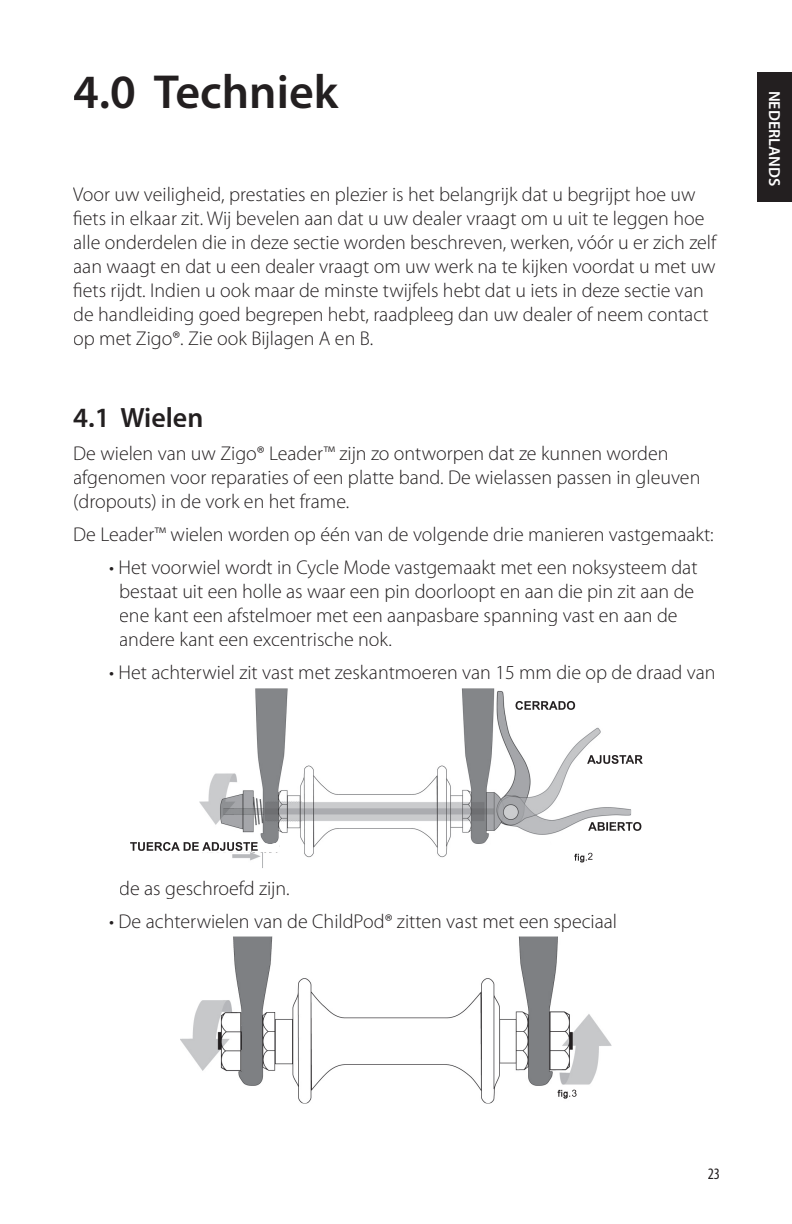
<style>
.page{position:relative;width:792px;height:1224px;background:#fff}
.page>*{position:absolute;margin:0;border:0;box-sizing:border-box;transform-origin:0 0}
.t1{font:600 48px "Myriad Pro";color:#231f20}
.t2{font:600 28px "Myriad Pro";color:#231f20}
.t3{font:300 20px/24px "Myriad Pro";color:#231f20}
.t4{font:600 16px "Myriad Pro";color:#fff}
.t5{font:condensed 16px "Myriad Pro";color:#231f20}
</style>
<div class="page">
<div style="left:758px;top:72px;width:34px;height:130px;background:#231f20"></div>
<img style="left:199px;top:688px;width:432px;height:180px">
<div style="left:587px;top:848px;width:25px;height:17px;background:#fff"></div>
<svg style="left:588px;top:853px;width:4px;height:7px"></svg>
<div style="left:515px;top:697px;width:52px;height:15px;background:#fff"></div>
<div style="left:583px;top:752px;width:44px;height:14px;background:#fff"></div>
<div style="left:585px;top:819px;width:30px;height:11px;background:#fff"></div>
<div style="left:491px;top:836px;width:58px;height:13px;background:#fff"></div>
<svg style="left:631px;top:822px;width:10px;height:9px"></svg>
<img style="left:588px;top:822px;width:43px;height:9px">
<svg style="left:588px;top:822px;width:27px;height:8px"></svg>
<svg style="left:587px;top:755px;width:56px;height:9px"></svg>
<svg style="left:516px;top:701px;width:59px;height:9px"></svg>
<svg style="left:130px;top:840px;width:149px;height:13px"></svg>
<img style="left:180px;top:937px;width:432px;height:167px">
<div style="left:572px;top:1088px;width:23px;height:15px;background:#fff"></div>
<svg style="left:572px;top:1090px;width:5px;height:7px"></svg>
<h1 class="t1" style="left:73px;top:65px;width:266px">4.0 Techniek</h1>
<p class="t3" style="left:73px;top:183px;width:645px">Voor uw veiligheid, prestaties en plezier is het belangrijk dat u begrijpt hoe uw fiets in elkaar zit. Wij bevelen aan dat u uw dealer vraagt om u uit te leggen hoe alle onderdelen die in deze sectie worden beschreven, werken, vóór u er zich zelf aan waagt en dat u een dealer vraagt om uw werk na te kijken voordat u met uw fiets rijdt. Indien u ook maar de minste twijfels hebt dat u iets in deze sectie van de handleiding goed begrepen hebt, raadpleeg dan uw dealer of neem contact op met Zigo®. Zie ook Bijlagen A en B.</p>
<h2 class="t2" style="left:73px;top:402px;width:132px">4.1 Wielen</h2>
<p class="t3" style="left:73px;top:441px;width:629px">De wielen van uw Zigo® Leader™ zijn zo ontworpen dat ze kunnen worden afgenomen voor reparaties of een platte band. De wielassen passen in gleuven (dropouts) in de vork en het frame.</p>
<p class="t3" style="left:73px;top:522px;width:642px">De Leader™ wielen worden op één van de volgende drie manieren vastgemaakt:</p>
<p class="t3" style="left:119px;top:555px;width:580px;text-indent:-10px">• Het voorwiel wordt in Cycle Mode vastgemaakt met een noksysteem dat bestaat uit een holle as waar een pin doorloopt en aan die pin zit aan de ene kant een afstelmoer met een aanpasbare spanning vast en aan de andere kant een excentrische nok.</p>
<p class="t3" style="left:109px;top:660px;width:608px">• Het achterwiel zit vast met zeskantmoeren van 15 mm die op de draad van</p>
<p class="t4" style="left:783px;top:91px;width:97px;rotate:90deg">NEDERLANDS</p>
<p class="t3" style="left:119px;top:876px;width:172px">de as geschroefd zijn.</p>
<p class="t3" style="left:109px;top:909px;width:509px">• De achterwielen van de ChildPod® zitten vast met een speciaal</p>
<p class="t5" style="left:708px;top:1164px;width:14px">23</p>
</div>
